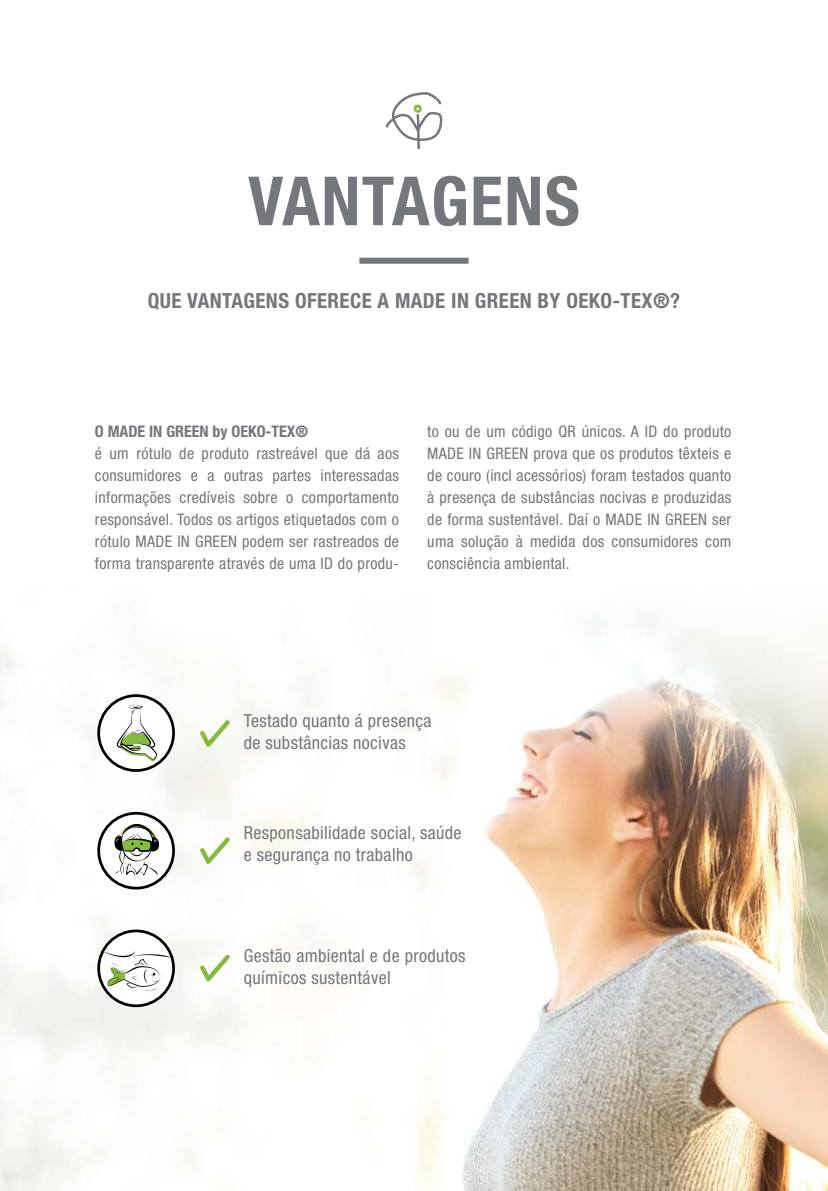
<style>
.page{position:relative;width:828px;height:1191px;background:#fff}
.page>*{position:absolute;margin:0;border:0;box-sizing:border-box;transform-origin:0 0}
.t1{font:700 condensed 68px "Helvetica Neue LT Pro";letter-spacing:.02em;color:#74777b}
.t2{font:700 condensed 20.8px "Helvetica Neue LT Pro";letter-spacing:.02em;color:#74777b}
.t3{font:condensed 18px/22px "Helvetica Neue LT Pro";letter-spacing:.02em;color:#74777b}
.t4{font:condensed 16px/22px "Helvetica Neue LT Pro";letter-spacing:.02em;color:#74777b;text-align:justify}
.t5{font:700 condensed 16px "Helvetica Neue LT Pro";color:#74777b}
</style>
<div class="page">
<img style="left:0;top:619px;width:828px;height:572px">
<svg style="left:827px;top:897px;width:1px;height:216px"></svg>
<svg style="left:386px;top:92px;width:56px;height:57px"></svg>
<div style="left:99px;top:813px;width:75px;height:75px;background:#fff;border-radius:50%"></div>
<div style="left:97px;top:812px;width:78px;height:77px;border:3px solid #000;border-radius:50%"></div>
<svg style="left:114px;top:823px;width:45px;height:53px"></svg>
<div style="left:99px;top:931px;width:75px;height:74px;background:#fff;border-radius:50%"></div>
<div style="left:97px;top:929px;width:78px;height:78px;border:3px solid #000;border-radius:50%"></div>
<svg style="left:102px;top:951px;width:69px;height:40px"></svg>
<svg style="left:99px;top:695px;width:75px;height:75px"></svg>
<div style="left:97px;top:694px;width:78px;height:78px;border:3px solid #000;border-radius:50%"></div>
<svg style="left:114px;top:704px;width:45px;height:58px"></svg>
<svg style="left:196px;top:716px;width:38px;height:36px"></svg>
<svg style="left:196px;top:833px;width:38px;height:36px"></svg>
<svg style="left:196px;top:950px;width:38px;height:37px"></svg>
<div style="left:359px;top:258px;width:109px;height:6px;background:#74777b"></div>
<h1 class="t1" style="left:248px;top:160px;width:333px">VANTAGENS</h1>
<h2 class="t2" style="left:148px;top:288px;width:534px">QUE VANTAGENS OFERECE A MADE IN GREEN BY OEKO-TEX®?</h2>
<p class="t5" style="left:95px;top:421px;width:215px">O MADE IN GREEN by OEKO-TEX®</p>
<p class="t4" style="left:95px;top:442px;width:305px">é um rótulo de produto rastreável que dá aos consumidores e a outras partes interessadas informações credíveis sobre o comportamento responsável. Todos os artigos etiquetados com o rótulo MADE IN GREEN podem ser rastreados de forma transparente através de uma ID do produ-</p>
<p class="t4" style="left:427px;top:420px;width:305px">to ou de um código QR únicos. A ID do produto MADE IN GREEN prova que os produtos têxteis e de couro (incl acessórios) foram testados quanto à presença de substâncias nocivas e produzidas de forma sustentável. Daí o MADE IN GREEN ser uma solução à medida dos consumidores com consciência ambiental.</p>
<p class="t3" style="left:244px;top:709px;width:189px">Testado quanto á presença de substâncias nocivas</p>
<p class="t3" style="left:244px;top:822px;width:219px">Responsabilidade social, saúde e segurança no trabalho</p>
<p class="t3" style="left:244px;top:944px;width:223px">Gestão ambiental e de produtos químicos sustentável</p>
</div>
